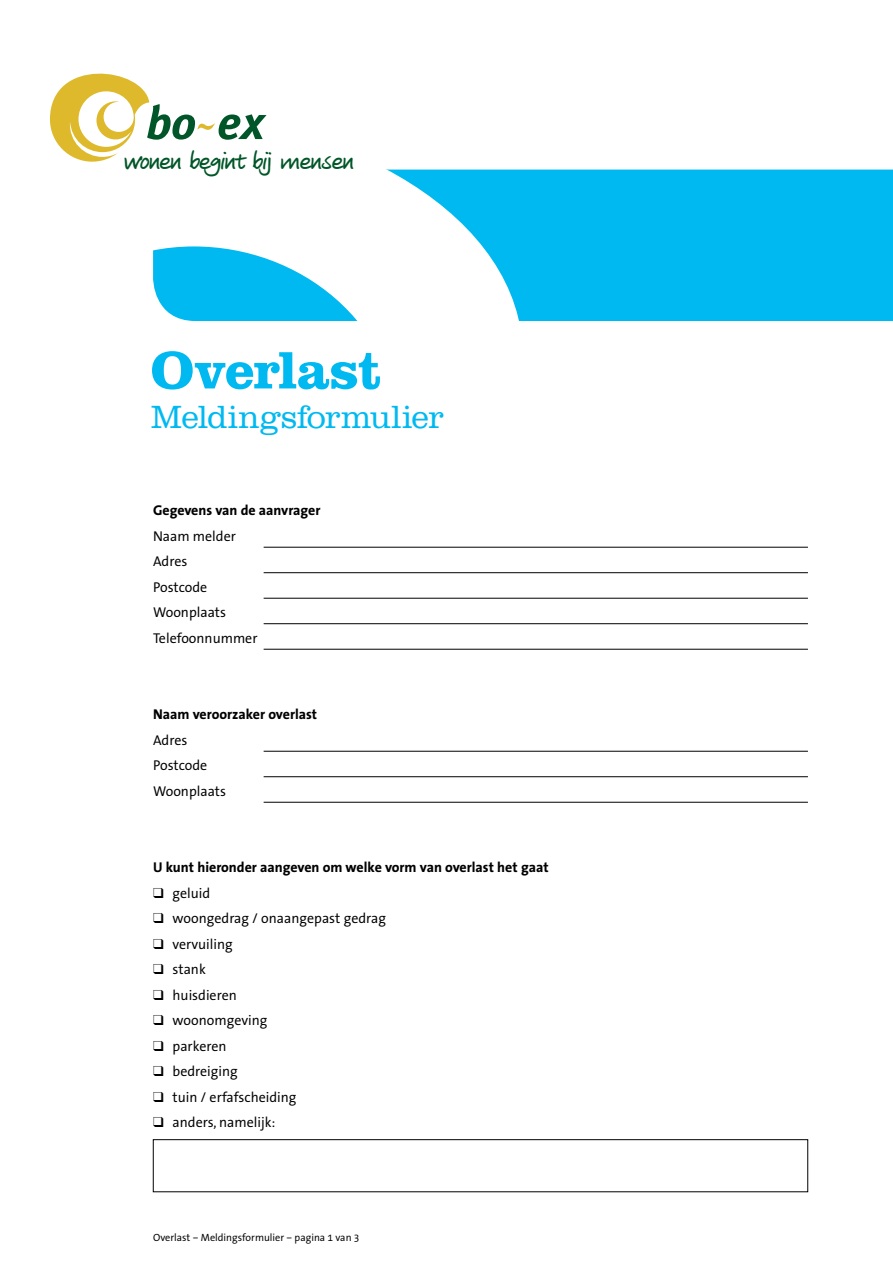
<style>
.page{position:relative;width:893px;height:1263px;background:#fff}
.page>*{position:absolute;margin:0;border:0;box-sizing:border-box;transform-origin:0 0}
.t1{font:700 54px "Clarendon BT";letter-spacing:-.025em;color:#00b9f1}
.t2{font:300 33px "Clarendon BT";letter-spacing:-.02em;color:#00b9f1}
.t3{font:25.05px "HW Veneto";color:#005628}
.t4{font:14.25px/25.5px "The Sans Correspondence";color:#000}
.t5{font:700 14.25px "The Sans Correspondence";color:#000}
.t6{font:10.5px "The Sans Correspondence";color:#000}
</style>
<div class="page">
<div style="left:521px;top:170px;width:372px;height:151px;background:#00b9f1"></div>
<svg style="left:153px;top:169px;width:368px;height:609px"></svg>
<hr style="left:264px;top:547px;width:544px;height:1px;background:#000">
<hr style="left:264px;top:572px;width:544px;height:1px;background:#000">
<hr style="left:264px;top:598px;width:544px;height:1px;background:#000">
<hr style="left:264px;top:623px;width:544px;height:1px;background:#000">
<hr style="left:264px;top:649px;width:544px;height:1px;background:#000">
<hr style="left:264px;top:751px;width:544px;height:1px;background:#000">
<hr style="left:264px;top:776px;width:544px;height:1px;background:#000">
<hr style="left:264px;top:802px;width:544px;height:1px;background:#000">
<div style="left:153px;top:1139px;width:655px;height:53px;border:1px solid #000"></div>
<svg style="left:50px;top:73px;width:217px;height:89px"></svg>
<h3 class="t3" style="left:124px;top:148px;width:231px">wonen begint bij mensen</h3>
<h1 class="t1" style="left:150px;top:336px;width:234px">Overlast</h1>
<h2 class="t2" style="left:151px;top:397px;width:294px">Meldingsformulier</h2>
<p class="t5" style="left:153px;top:502px;width:169px">Gegevens van de aanvrager</p>
<p class="t4" style="left:153px;top:523px;width:106px">Naam melder<br>Adres<br>Postcode<br>Woonplaats<br>Telefoonnummer</p>
<p class="t5" style="left:153px;top:706px;width:166px">Naam veroorzaker overlast</p>
<p class="t4" style="left:153px;top:727px;width:74px">Adres<br>Postcode<br>Woonplaats</p>
<p class="t5" style="left:153px;top:859px;width:397px">U kunt hieronder aangeven om welke vorm van overlast het gaat</p>
<p class="t4" style="left:153px;top:880px;width:59px">❑ geluid</p>
<p class="t4" style="left:153px;top:906px;width:234px">❑ woongedrag / onaangepast gedrag</p>
<p class="t4" style="left:153px;top:931px;width:81px">❑ vervuiling</p>
<p class="t4" style="left:153px;top:957px;width:54px">❑ stank</p>
<p class="t4" style="left:153px;top:982px;width:85px">❑ huisdieren</p>
<p class="t4" style="left:153px;top:1008px;width:116px">❑ woonomgeving</p>
<p class="t4" style="left:153px;top:1033px;width:75px">❑ parkeren</p>
<p class="t4" style="left:153px;top:1059px;width:86px">❑ bedreiging</p>
<p class="t4" style="left:153px;top:1084px;width:145px">❑ tuin / erfafscheiding</p>
<p class="t4" style="left:153px;top:1110px;width:124px">❑ anders, namelijk:</p>
<p class="t6" style="left:153px;top:1232px;width:208px">Overlast – Meldingsformulier – pagina 1 van 3</p>
</div>
